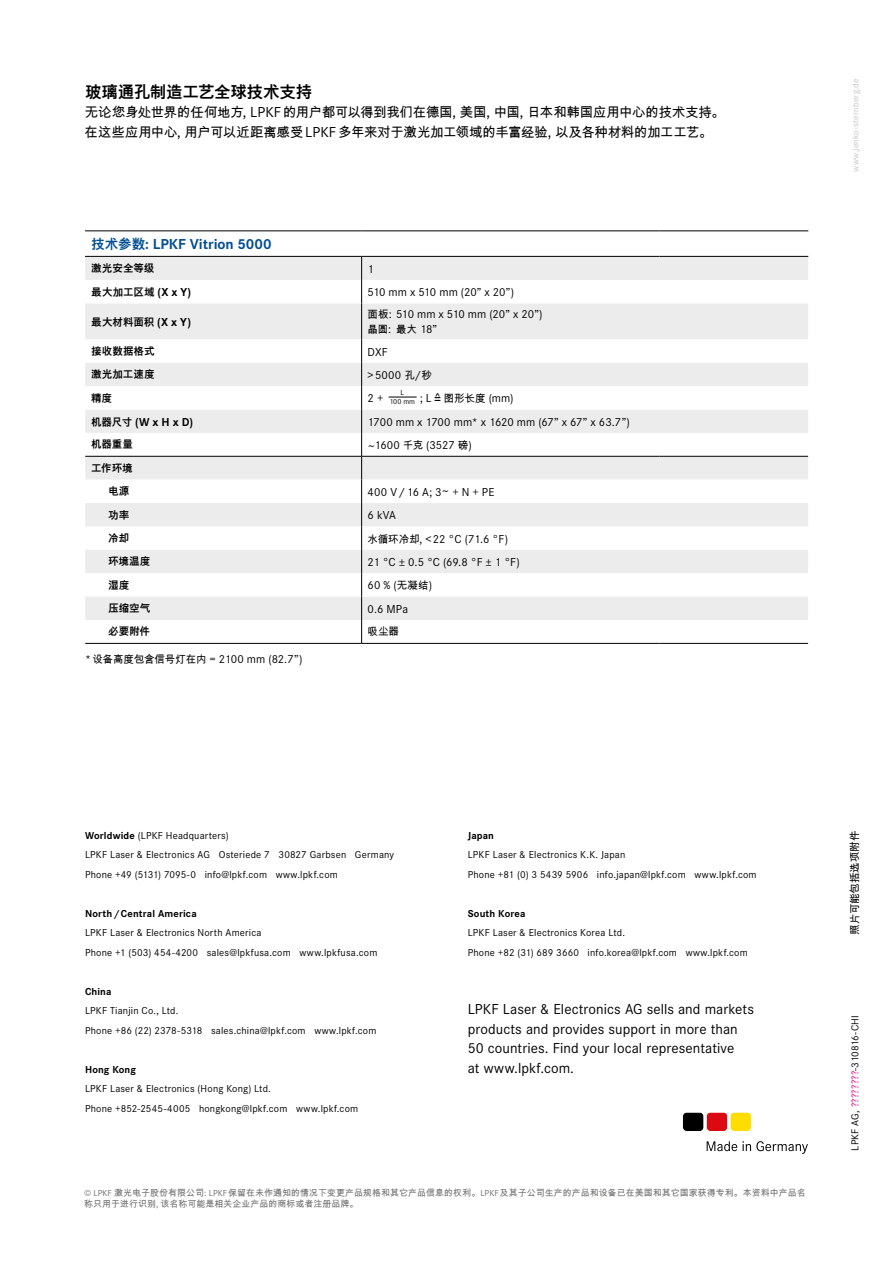
<style>
.page{position:relative;width:893px;height:1263px;background:#fff}
.page>*{position:absolute;margin:0;border:0;box-sizing:border-box;transform-origin:0 0}
.t1{font:700 16.5px "Arial Unicode MS";letter-spacing:-.02em;color:#000}
.t2{font:15px/19.5px "Corporate S";letter-spacing:.005em;color:#000}
.t3{font:700 15px "Corporate S";color:#004e91}
.t4{font:13.5px/19.5px "Arial Unicode MS";letter-spacing:-.025em;color:#000}
.t5{font:12px "Corporate S";letter-spacing:-.005em;color:#000}
.t6{font:700 12px "Corporate S";color:#000}
.t7{font:10.5px/19.5px "Corporate S";letter-spacing:.02em;color:#000}
.t8{font:700 10.5px "Arial Unicode MS";letter-spacing:.005em;color:#000}
.t9{font:700 10.5px "Corporate S";letter-spacing:.015em;color:#000}
.t10{font:10.5px "Arial Unicode MS";letter-spacing:-.015em;color:#000}
.t11{font:9px/10.8px "Arial Unicode MS";color:#6f6f6e}
.t12{font:9px "Corporate S";letter-spacing:.025em;color:#c5c6c6}
.t13{font:7.65px "Corporate S";color:#000}
.s1{font-family:"Corporate S";font-size:15px}
.s2{font-family:"Arial Unicode MS";font-size:13.5px}
.s3{font-family:"Corporate S";font-size:12px}
.s4{font-family:"Arial Unicode MS";font-size:10.5px}
.s5{font-family:"Arial Unicode MS"}
.s6{font-weight:700}
.s7{font-family:"Corporate S"}
.s8{color:#e5007d}
</style>
<div class="page">
<svg style="left:707px;top:1141px;width:101px;height:13px"></svg>
<svg style="left:683px;top:1112px;width:69px;height:19px"></svg>
<div style="left:85px;top:257px;width:723px;height:23px;background:#ececed"></div>
<svg style="left:85px;top:280px;width:723px;height:83px"></svg>
<svg style="left:85px;top:363px;width:723px;height:117px;fill:#ececed"></svg>
<svg style="left:85px;top:480px;width:723px;height:163px"></svg>
<svg style="left:85px;top:503px;width:723px;height:117px;fill:#ececed"></svg>
<svg style="left:361px;top:257px;width:1px;height:46px"></svg>
<hr style="left:361px;top:303px;width:1px;height:36px;background:#000">
<svg style="left:361px;top:339px;width:1px;height:304px"></svg>
<hr style="left:85px;top:456px;width:277px;height:1px;background:#000">
<hr style="left:362px;top:456px;width:297px;height:1px;background:#000">
<hr style="left:659px;top:456px;width:149px;height:1px;background:#000">
<hr style="left:85px;top:231px;width:277px;height:1px;background:#000">
<hr style="left:362px;top:231px;width:297px;height:1px;background:#000">
<hr style="left:659px;top:231px;width:149px;height:1px;background:#000">
<hr style="left:85px;top:256px;width:277px;height:1px;background:#000">
<hr style="left:362px;top:256px;width:297px;height:1px;background:#000">
<hr style="left:659px;top:256px;width:149px;height:1px;background:#000">
<hr style="left:85px;top:643px;width:277px;height:1px;background:#000">
<hr style="left:362px;top:643px;width:297px;height:1px;background:#000">
<hr style="left:659px;top:643px;width:149px;height:1px;background:#000">
<svg style="left:389px;top:397px;width:28px;height:1px"></svg>
<h1 class="t1" style="left:85px;top:80px;width:229px">玻璃通孔制造工艺全球技术支持</h1>
<p class="t4" style="left:84px;top:102px;width:642px">无论您身处世界的任何地方<span class="s1">, LPKF</span> 的用户都可以得到我们在德国<span class="s1">,</span> 美国<span class="s1">,</span> 中国<span class="s1">,</span> 日本和韩国应用中心的技术支持。在这些应用中心<span class="s1">,</span> 用户可以近距离感受 <span class="s1">LPKF</span> 多年来对于激光加工领域的丰富经验<span class="s1">,</span> 以及各种材料的加工工艺。</p>
<h2 class="t3" style="left:91px;top:235px;width:182px"><span class="s2">技术参数</span>: LPKF Vitrion 5000</h2>
<p class="t8" style="left:91px;top:261px;width:65px">激光安全等级</p>
<p class="t5" style="left:368px;top:262px;width:8px">1</p>
<p class="t8" style="left:91px;top:285px;width:102px">最大加工区域 <span class="s3">(X x Y)</span></p>
<p class="t5" style="left:368px;top:285px;width:148px">510 mm x 510 mm (20” x 20”)</p>
<p class="t8" style="left:91px;top:314px;width:101px">最大材料面积 <span class="s3">(X x Y)</span></p>
<p class="t5" style="left:368px;top:307px;width:176px"><span class="s4">面板</span>: 510 mm x 510 mm (20” x 20”)</p>
<p class="t10" style="left:368px;top:322px;width:71px">晶圆<span class="s3">:</span> 最大 <span class="s3">18”</span></p>
<p class="t8" style="left:91px;top:343px;width:65px">接收数据格式</p>
<p class="t5" style="left:368px;top:345px;width:21px">DXF</p>
<p class="t8" style="left:91px;top:367px;width:65px">激光加工速度</p>
<p class="t5" style="left:368px;top:368px;width:66px">&gt;5000 <span class="s4">孔</span>/<span class="s4">秒</span></p>
<p class="t8" style="left:91px;top:390px;width:22px">精度</p>
<p class="t5" style="left:368px;top:392px;width:17px">2 +</p>
<p class="t5" style="left:420px;top:392px;width:95px">; L <span class="s5">≙</span> <span class="s4">图形长度</span> (mm)</p>
<p class="t6" style="left:91px;top:415px;width:103px"><span class="s4">机器尺寸</span> (W x H x D)</p>
<p class="t5" style="left:368px;top:415px;width:264px">1700 mm x 1700 mm* x 1620 mm (67” x 67” x 63.7”)</p>
<p class="t8" style="left:91px;top:437px;width:43px">机器重量</p>
<p class="t5" style="left:368px;top:438px;width:106px">~1600 <span class="s4">千克</span> (3527 <span class="s4">磅</span>)</p>
<p class="t8" style="left:91px;top:460px;width:43px">工作环境</p>
<p class="t8" style="left:108px;top:484px;width:23px">电源</p>
<p class="t5" style="left:368px;top:485px;width:128px">400 V/16 A; 3~ + N + PE</p>
<p class="t8" style="left:108px;top:507px;width:22px">功率</p>
<p class="t5" style="left:368px;top:508px;width:30px">6 kVA</p>
<p class="t8" style="left:108px;top:530px;width:23px">冷却</p>
<p class="t5" style="left:368px;top:532px;width:142px"><span class="s4">水循环冷却</span>, &lt;22 °C (71.6 °F)</p>
<p class="t8" style="left:108px;top:554px;width:44px">环境温度</p>
<p class="t5" style="left:368px;top:555px;width:154px">21 °C ± 0.5 °C (69.8 °F ± 1 °F)</p>
<p class="t8" style="left:108px;top:577px;width:23px">湿度</p>
<p class="t5" style="left:368px;top:579px;width:66px">60 % (<span class="s4">无凝结</span>)</p>
<p class="t8" style="left:108px;top:601px;width:44px">压缩空气</p>
<p class="t5" style="left:368px;top:602px;width:42px">0.6 MPa</p>
<p class="t8" style="left:108px;top:624px;width:43px">必要附件</p>
<p class="t10" style="left:368px;top:624px;width:33px">吸尘器</p>
<p class="t5" style="left:85px;top:652px;width:219px">*<span class="s4">设备高度包含信号灯在内</span> = 2100 mm (82.7”)</p>
<p class="t13" style="left:400px;top:388px;width:5px">L</p>
<p class="t13" style="left:389px;top:397px;width:27px">100 mm</p>
<p class="t12" style="left:850px;top:172px;width:95px;rotate:-90deg">www.jenko-sternberg.de</p>
<p class="t7" style="left:85px;top:825px;width:311px"><span class="s6">Worldwide</span> (LPKF Headquarters)<br>LPKF Laser &amp; Electronics AG Osteriede 7 30827 Garbsen Germany<br>Phone +49 (5131) 7095-0 info@lpkf.com www.lpkf.com</p>
<p class="t9" style="left:85px;top:907px;width:113px">North/Central America</p>
<p class="t7" style="left:85px;top:923px;width:294px">LPKF Laser &amp; Electronics North America<br>Phone +1 (503) 454-4200 sales@lpkfusa.com www.lpkfusa.com</p>
<p class="t9" style="left:85px;top:985px;width:28px">China</p>
<p class="t7" style="left:85px;top:1001px;width:293px">LPKF Tianjin Co., Ltd.<br>Phone +86 (22) 2378-5318 sales.china@lpkf.com www.lpkf.com</p>
<p class="t9" style="left:85px;top:1063px;width:52px">Hong Kong</p>
<p class="t7" style="left:85px;top:1079px;width:275px">LPKF Laser &amp; Electronics (Hong Kong) Ltd.<br>Phone +852-2545-4005 hongkong@lpkf.com www.lpkf.com</p>
<p class="t9" style="left:468px;top:829px;width:28px">Japan</p>
<p class="t7" style="left:468px;top:845px;width:290px">LPKF Laser &amp; Electronics K.K. Japan<br>Phone +81 (0) 3 5439 5906 info.japan@lpkf.com www.lpkf.com</p>
<p class="t9" style="left:468px;top:907px;width:59px">South Korea</p>
<p class="t7" style="left:468px;top:923px;width:282px">LPKF Laser &amp; Electronics Korea Ltd.<br>Phone +82 (31) 689 3660 info.korea@lpkf.com www.lpkf.com</p>
<h2 class="t2" style="left:468px;top:999px;width:288px">LPKF Laser &amp; Electronics AG sells and markets products and provides support in more than 50 countries. Find your local representative<br>at www.lpkf.com.</h2>
<p class="t11" style="left:84px;top:1187px;width:723px"><span class="s7">© LPKF</span> 激光电子股份有限公司<span class="s7">: LPKF</span>保留在未作通知的情况下变更产品规格和其它产品信息的权利。<span class="s7">LPKF</span>及其子公司生产的产品和设备已在美国和其它国家获得专利。本资料中产品名称只用于进行识别<span class="s7">,</span> 该名称可能是相关企业产品的商标或者注册品牌。</p>
<p class="t10" style="left:847px;top:934px;width:105px;rotate:-90deg">照片可能包括选项附件</p>
<p class="t7" style="left:845px;top:1151px;width:137px;rotate:-90deg">LPKF AG, <span class="s8">????????</span>-310816-CHI</p>
</div>
